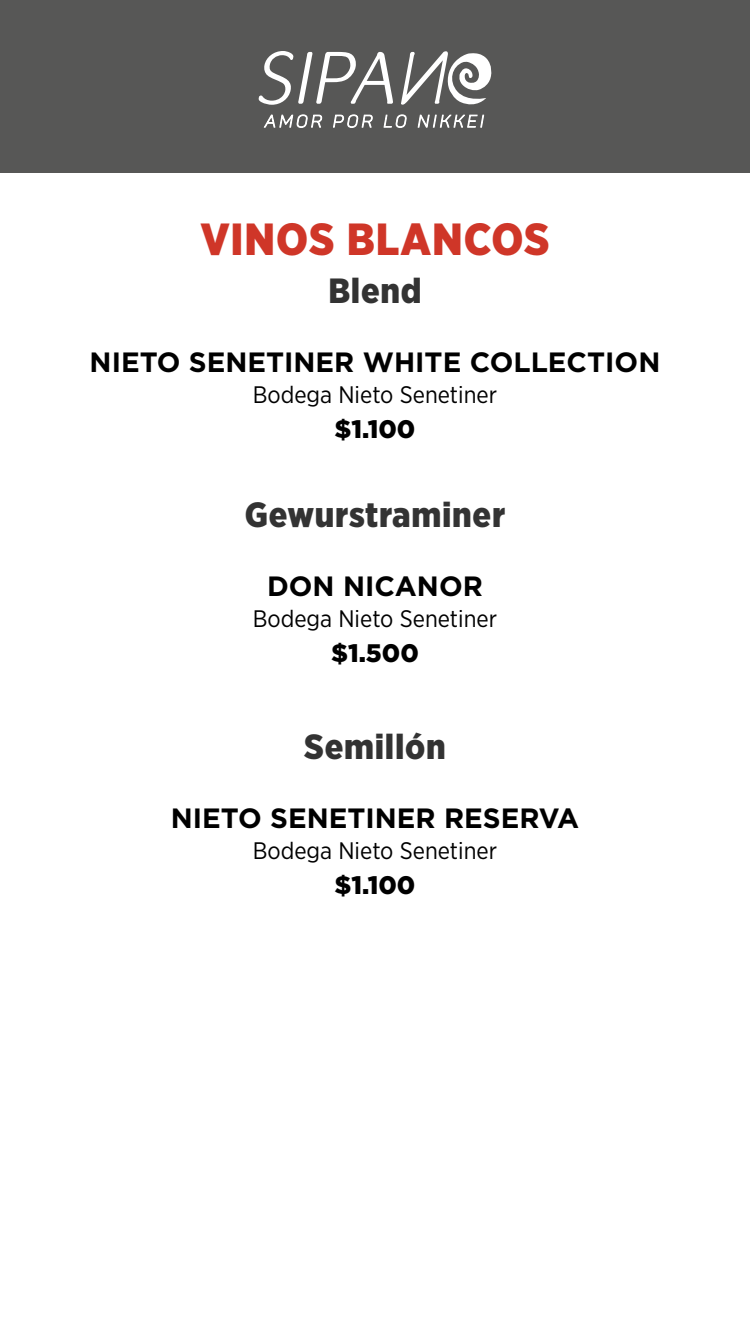
<style>
.page{position:relative;width:750px;height:1334px;background:#fff}
.page>*{position:absolute;margin:0;border:0;box-sizing:border-box;transform-origin:0 0}
.t1{font:900 45px "Gotham Narrow";letter-spacing:.02em;color:#cf3628}
.t2{font:900 35px "Gotham Narrow";letter-spacing:.02em;color:#333}
.t3{font:700 27.9px "Gotham";color:#000}
.t4{font:900 25.3px "Gotham";color:#000}
.t5{font:23.9px "Gotham Narrow";color:#000}
</style>
<div class="page">
<div style="left:0;top:0;width:750px;height:172px;background:#575756"></div>
<svg style="left:258px;top:51px;width:234px;height:77px"></svg>
<h1 class="t1" style="left:200px;top:209px;width:351px">VINOS BLANCOS</h1>
<p class="t2" style="left:328px;top:268px;width:95px">Blend</p>
<p class="t3" style="left:90px;top:343px;width:572px">N IETO SENETINER WHITE COLLECTION</p>
<p class="t5" style="left:253px;top:380px;width:246px">Bodega Nieto Senetiner</p>
<p class="t4" style="left:335px;top:412px;width:82px">$1.100</p>
<p class="t2" style="left:245px;top:492px;width:262px">Gewurstraminer</p>
<p class="t3" style="left:267px;top:567px;width:217px">DON N ICANOR</p>
<p class="t5" style="left:253px;top:604px;width:246px">Bodega Nieto Senetiner</p>
<p class="t4" style="left:331px;top:636px;width:89px">$1.500</p>
<p class="t2" style="left:304px;top:724px;width:143px">Semillón</p>
<p class="t3" style="left:171px;top:799px;width:408px">N IETO SENETINER RESERVA</p>
<p class="t5" style="left:253px;top:836px;width:246px">Bodega Nieto Senetiner</p>
<p class="t4" style="left:335px;top:868px;width:82px">$1.100</p>
</div>
